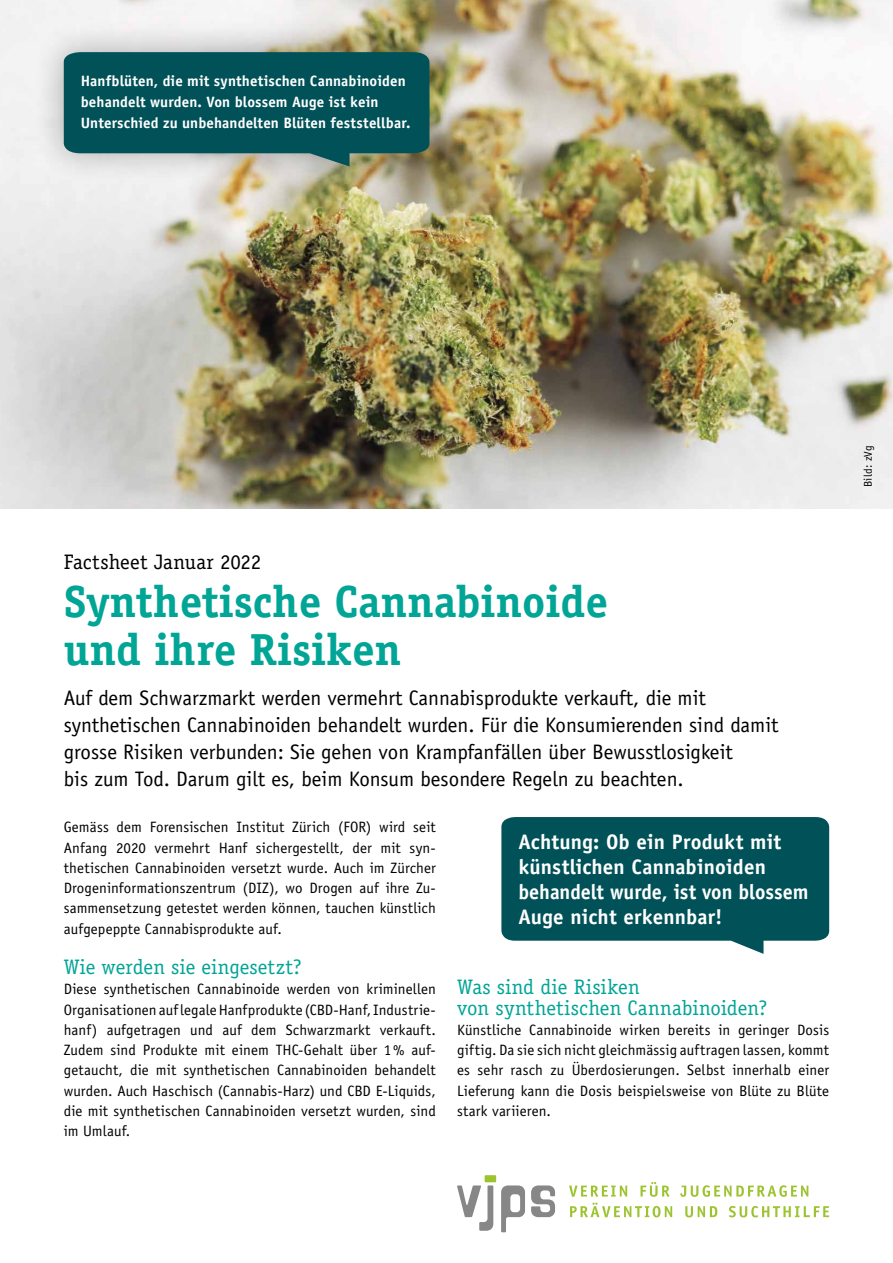
<style>
.page{position:relative;width:893px;height:1263px;background:#fff}
.page>*{position:absolute;margin:0;border:0;box-sizing:border-box;transform-origin:0 0}
.t1{font:700 45px/48px "Officina Serif Std";color:#00a596}
.t2{font:21px/27px "Officina Sans Std";color:#000}
.t3{font:700 21px/24.8px "Officina Sans Std";letter-spacing:.005em;color:#fff}
.t4{font:21px/20.2px "Officina Serif Std";letter-spacing:.005em;color:#00a596}
.t5{font:21px "Officina Serif Std";letter-spacing:.005em;color:#000}
.t6{font:15px/20.2px "Officina Sans Std";letter-spacing:.005em;color:#000;text-align:justify}
.t7{font:700 15px/21px "Officina Sans Std";letter-spacing:.01em;color:#fff}
.t8{font:11.25px "Officina Sans Std";letter-spacing:.02em;color:#000}
</style>
<div class="page">
<img style="left:0;top:0;width:893px;height:508px">
<div style="left:33px;top:21px;width:428px;height:174px;background:#000;opacity:.3"></div>
<svg style="left:64px;top:52px;width:365px;height:114px;background:#155d61"></svg>
<svg style="left:501px;top:817px;width:328px;height:137px;background:#186167"></svg>
<svg style="left:680px;top:1185px;width:128px;height:12px"></svg>
<svg style="left:569px;top:1182px;width:103px;height:35px"></svg>
<svg style="left:685px;top:1206px;width:32px;height:11px"></svg>
<svg style="left:729px;top:1206px;width:100px;height:11px"></svg>
<div style="left:485px;top:1175px;width:11px;height:7px;background:#9dc430"></div>
<svg style="left:531px;top:1185px;width:24px;height:32px"></svg>
<svg style="left:501px;top:1185px;width:24px;height:47px"></svg>
<svg style="left:457px;top:1185px;width:36px;height:46px"></svg>
<p class="t7" style="left:81px;top:70px;width:331px">Hanfblüten, die mit synthetischen Cannabinoiden behandelt wurden. Von blossem Auge ist kein<br>Unterschied zu unbehandelten Blüten feststellbar.</p>
<h2 class="t5" style="left:64px;top:550px;width:199px">Factsheet Januar 2022</h2>
<h1 class="t1" style="left:64px;top:577px;width:546px">Synthetische Cannabinoide und ihre Risiken</h1>
<p class="t2" style="left:64px;top:684px;width:716px">Auf dem Schwarzmarkt werden vermehrt Cannabisprodukte verkauft, die mit synthetischen Cannabinoiden behandelt wurden. Für die Konsumierenden sind damit grosse Risiken verbunden: Sie gehen von Krampfanfällen über Bewusstlosigkeit<br>bis zum Tod. Darum gilt es, beim Konsum besondere Regeln zu beachten.</p>
<p class="t6" style="left:64px;top:817px;width:374px">Gemäss dem Forensischen Institut Zürich (FOR) wird seit Anfang 2020 vermehrt Hanf sichergestellt, der mit syn&shy;thetischen Cannabinoiden versetzt wurde. Auch im Zürcher Drogeninformationszentrum (DIZ), wo Drogen auf ihre Zu&shy;sammensetzung getestet werden können, tauchen künstlich aufgepeppte Cannabisprodukte auf.</p>
<h2 class="t4" style="left:64px;top:957px;width:239px">Wie werden sie eingesetzt?</h2>
<p class="t6" style="left:64px;top:979px;width:374px">Diese synthetischen Cannabinoide werden von kriminellen Organisationen auf legale Hanfprodukte (CBD-Hanf, Industrie&shy;hanf) aufgetragen und auf dem Schwarzmarkt verkauft.<br>Zudem sind Produkte mit einem THC-Gehalt über 1% auf&shy;getaucht, die mit synthetischen Cannabinoiden behandelt wurden. Auch Haschisch (Cannabis-Harz) und CBD E-Liquids, die mit synthetischen Cannabinoiden versetzt wurden, sind im Umlauf.</p>
<h2 class="t4" style="left:457px;top:977px;width:312px">Was sind die Risiken<br>von synthetischen Cannabinoiden?</h2>
<h2 class="t3" style="left:518px;top:829px;width:291px">Achtung: Ob ein Produkt mit künstlichen Cannabinoiden behandelt wurde, ist von blossem<br>Auge nicht erkennbar!</h2>
<p class="t6" style="left:457px;top:1020px;width:374px">Künstliche Cannabinoide wirken bereits in geringer Dosis giftig. Da sie sich nicht gleichmässig auftragen lassen, kommt es sehr rasch zu Überdosierungen. Selbst innerhalb einer Lieferung kann die Dosis beispielsweise von Blüte zu Blüte stark variieren.</p>
<p class="t8" style="left:861px;top:487px;width:43px;rotate:-90deg">Bild: zVg</p>
</div>
